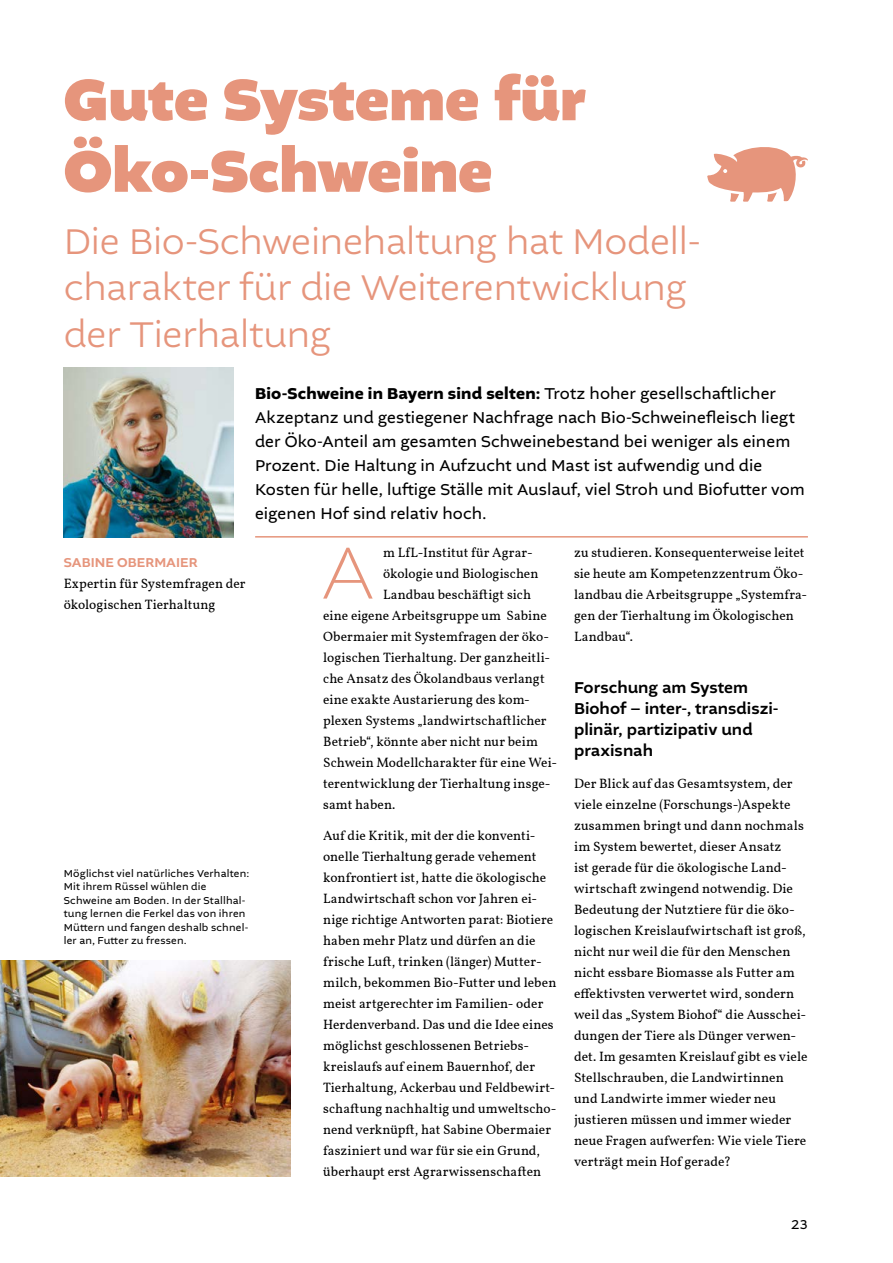
<style>
.page{position:relative;width:893px;height:1263px;background:#fff}
.page>*{position:absolute;margin:0;border:0;box-sizing:border-box;transform-origin:0 0}
.Standards_Text_mI_9_14{font:200 77.4px "Altivo";color:#e6957c}
.t1{font:900 61.5px/71.6px "Altivo";color:#e6957c}
.t2{font:300 37.5px/46.5px "Altivo";letter-spacing:-.015em;color:#e6957c}
.Standards_Text-Vorlauf_11_14_Schweine{font:16.5px/24px "Altivo";letter-spacing:.005em;color:#000}
.Standards_ZwÜ_11_14{font:500 16.5px/21px "Altivo";color:#000}
.Standards_Text_9_14{font:13.5px/21px "Vollkorn";letter-spacing:.005em;color:#000}
.Standards_Text_mI_9_14-2{font:13.5px "Vollkorn";letter-spacing:.005em;color:#000}
.t3{font:13.5px "Altivo";color:#000}
.t4{font:10.5px/13.5px "Altivo";letter-spacing:.02em;color:#000}
.s1{font-weight:700}
.s2{font-family:"Altivo";font-weight:500;color:#e6957c}
</style>
<div class="page">
<img style="left:0;top:961px;width:290px;height:215px">
<hr style="left:255px;top:536px;width:553px;height:2px;background:#e6957c">
<img style="left:64px;top:368px;width:170px;height:170px">
<svg style="left:707px;top:147px;width:101px;height:55px"></svg>
<h1 class="t1" style="left:64px;top:66px;width:524px">Gute Systeme für<br>Öko-Schweine</h1>
<h3 class="t2" style="left:64px;top:218px;width:639px">Die Bio-Schweinehaltung hat Modell&shy;charakter für die Weiterentwicklung der Tierhaltung</h3>
<p class="Standards_Text-Vorlauf_11_14_Schweine" style="left:255px;top:382px;width:551px"><span class="s1">Bio-Schweine in Bayern sind selten:</span> Trotz hoher gesellschaftlicher Akzeptanz und gestiegener Nachfrage nach Bio-Schweinefleisch liegt der Öko-Anteil am gesamten Schweinebestand bei weniger als einem Prozent. Die Haltung in Aufzucht und Mast ist aufwendig und die Kosten für helle, luftige Ställe mit Auslauf, viel Stroh und Biofutter vom eigenen Hof sind relativ hoch.</p>
<p class="Standards_Text_9_14" style="left:64px;top:551px;width:183px"><span class="s2">SABINE OBERMAIER<br></span>Expertin für Systemfragen der ökologischen Tierhaltung</p>
<p class="t4" style="left:64px;top:867px;width:187px">Möglichst viel natürliches Verhalten:<br>Mit ihrem Rüssel wühlen die Schweine am Boden. In der Stallhal&shy;tung lernen die Ferkel das von ihren Müttern und fangen deshalb schnel&shy;ler an, Futter zu fressen.</p>
<p class="Standards_Text_mI_9_14" style="left:322px;top:524px;width:53px">A</p>
<p class="Standards_Text_mI_9_14-2" style="left:383px;top:542px;width:151px">m LfL-Institut für Agrar-</p>
<p class="Standards_Text_mI_9_14-2" style="left:383px;top:563px;width:157px">ökologie und Biologischen</p>
<p class="Standards_Text_mI_9_14-2" style="left:383px;top:584px;width:149px">Landbau beschäftigt sich</p>
<p class="Standards_Text_mI_9_14-2" style="left:323px;top:605px;width:225px">eine eigene Arbeitsgruppe um Sabine</p>
<p class="Standards_Text_mI_9_14-2" style="left:323px;top:626px;width:227px">Obermaier mit Systemfragen der öko-</p>
<p class="Standards_Text_mI_9_14-2" style="left:323px;top:647px;width:228px">logischen Tierhaltung. Der ganzheitli-</p>
<p class="Standards_Text_mI_9_14-2" style="left:323px;top:668px;width:223px">che Ansatz des Ökolandbaus verlangt</p>
<p class="Standards_Text_mI_9_14-2" style="left:323px;top:689px;width:208px">eine exakte Austarierung des kom-</p>
<p class="Standards_Text_mI_9_14-2" style="left:323px;top:710px;width:225px">plexen Systems „landwirtschaftlicher</p>
<p class="Standards_Text_mI_9_14-2" style="left:323px;top:731px;width:216px">Betrieb“, könnte aber nicht nur beim</p>
<p class="Standards_Text_mI_9_14-2" style="left:323px;top:752px;width:235px">Schwein Modellcharakter für eine Wei-</p>
<p class="Standards_Text_mI_9_14-2" style="left:323px;top:773px;width:229px">terentwicklung der Tierhaltung insge-</p>
<p class="Standards_Text_mI_9_14-2" style="left:323px;top:794px;width:74px">samt haben.</p>
<p class="Standards_Text_9_14" style="left:323px;top:824px;width:235px">Auf die Kritik, mit der die konventi&shy;onelle Tierhaltung gerade vehement konfrontiert ist, hatte die ökologische Landwirtschaft schon vor Jahren ei&shy;nige richtige Antworten parat: Biotiere haben mehr Platz und dürfen an die frische Luft, trinken (länger) Mutter&shy;milch, bekommen Bio-Futter und leben meist artgerechter im Familien- oder Herdenverband. Das und die Idee eines möglichst geschlossenen Betriebs&shy;kreislaufs auf einem Bauernhof, der Tierhaltung, Ackerbau und Feldbewirt&shy;schaftung nachhaltig und umweltscho&shy;nend verknüpft, hat Sabine Obermaier fasziniert und war für sie ein Grund, überhaupt erst Agrarwissenschaften</p>
<p class="Standards_Text_9_14" style="left:574px;top:541px;width:235px">zu studieren. Konsequenterweise leitet sie heute am Kompetenzzentrum Öko&shy;landbau die Arbeitsgruppe „Systemfra&shy;gen der Tierhaltung im Ökologischen<br>Landbau“.</p>
<p class="Standards_ZwÜ_11_14" style="left:574px;top:677px;width:204px">Forschung am System<br>Biohof – inter-, transdiszi&shy;plinär, partizipativ und praxisnah</p>
<p class="Standards_Text_9_14" style="left:574px;top:772px;width:235px">Der Blick auf das Gesamtsystem, der viele einzelne (Forschungs-)Aspekte zusammen bringt und dann nochmals im System bewertet, dieser Ansatz<br>ist gerade für die ökologische Land&shy;wirtschaft zwingend notwendig. Die Bedeutung der Nutztiere für die öko&shy;logischen Kreislaufwirtschaft ist groß, nicht nur weil die für den Menschen nicht essbare Biomasse als Futter am effektivsten verwertet wird, sondern weil das „System Biohof“ die Ausschei&shy;dungen der Tiere als Dünger verwen&shy;det. Im gesamten Kreislauf gibt es viele Stellschrauben, die Landwirtinnen und Landwirte immer wieder neu justieren müssen und immer wieder neue Fragen aufwerfen: Wie viele Tiere verträgt mein Hof gerade?</p>
<p class="t3" style="left:791px;top:1215px;width:18px">23</p>
</div>
